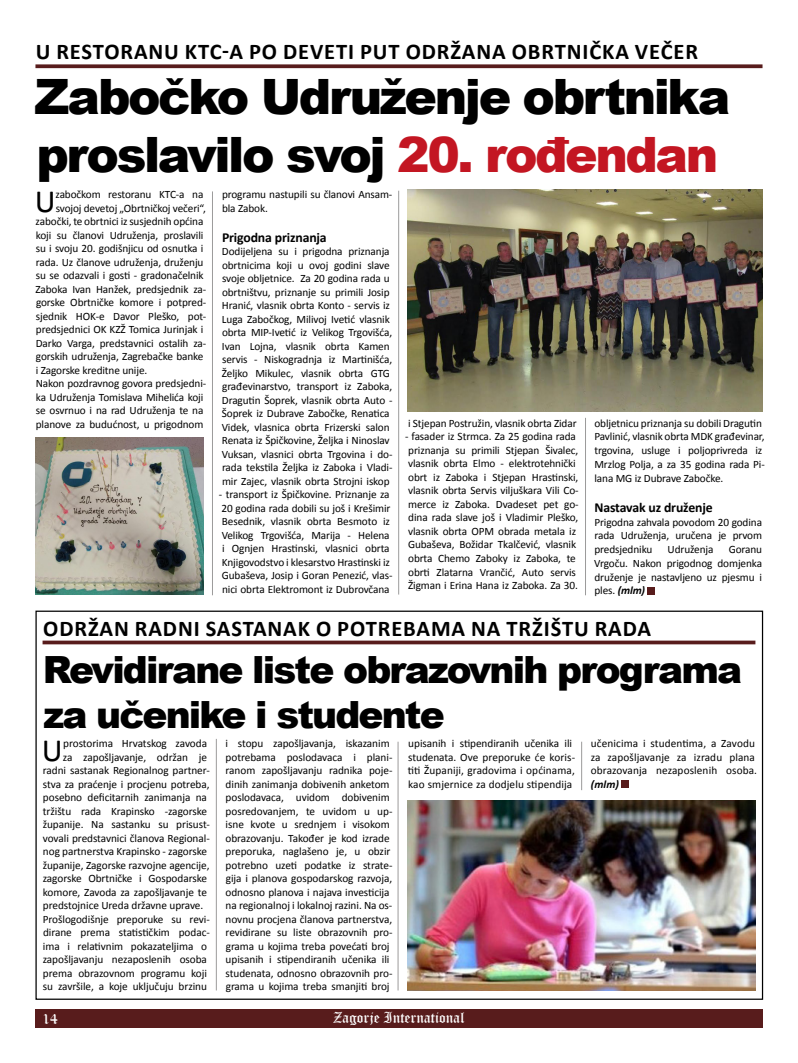
<style>
.page{position:relative;width:798px;height:1063px;background:#fff}
.page>*{position:absolute;margin:0;border:0;box-sizing:border-box;transform-origin:0 0}
.t1{font:900 48.75px/58.5px "Arial";letter-spacing:-.05em;color:#000}
.t2{font:900 37.5px/45px "Arial";letter-spacing:-.05em;color:#000}
.t3{font:32.5px "Calibri";color:#000}
.t4{font:700 22.5px "Calibri";letter-spacing:.04em;color:#000}
.t5{font:15px "Old English Text";color:#fff}
.t6{font:700 13.75px "Calibri";letter-spacing:-.01em;color:#000}
.t7{font:11.25px/13.5px "Calibri";letter-spacing:-.01em;color:#000}
.t8{font:11.25px/13.5px "Calibri";letter-spacing:.01em;color:#000}
.t9{font:italic 700 11.25px "Calibri";color:#000}
.s1{color:#c31622}
.s2{font-weight:700;font-style:italic}
</style>
<div class="page">
<div style="left:35px;top:1009px;width:727px;height:19px;background:#581c1c"></div>
<div style="left:621px;top:781px;width:7px;height:7px;background:#581c1c"></div>
<div style="left:647px;top:587px;width:7px;height:7px;background:#581c1c"></div>
<img style="left:407px;top:800px;width:348px;height:190px">
<hr style="left:43px;top:641px;width:712px;height:3px;background:#581c1c">
<svg style="left:35px;top:64px;width:727px;height:4px;background:#683232"></svg>
<img style="left:407px;top:190px;width:355px;height:221px">
<img style="left:35px;top:438px;width:169px;height:156px">
<hr style="left:212px;top:191px;width:1px;height:404px;background:#9c9b9b">
<hr style="left:398px;top:191px;width:1px;height:404px;background:#9c9b9b">
<hr style="left:585px;top:418px;width:1px;height:177px;background:#9c9b9b">
<hr style="left:216px;top:739px;width:1px;height:251px;background:#9c9b9b">
<hr style="left:397px;top:742px;width:1px;height:248px;background:#9c9b9b">
<hr style="left:581px;top:742px;width:1px;height:48px;background:#9c9b9b">
<h3 class="t4" style="left:36px;top:37px;width:35px">U RESTORANU</h3>
<h3 class="t4" style="left:185px;top:37px;width:111px">KTC-A PO DEVETI</h3>
<h3 class="t4" style="left:360px;top:37px;width:14px">PUT</h3>
<h3 class="t4" style="left:405px;top:37px;width:16px">ODRŽANA</h3>
<h3 class="t4" style="left:511px;top:37px;width:30px">OBRTNIČKA</h3>
<h3 class="t4" style="left:634px;top:37px;width:14px">VEČER</h3>
<h1 class="t1" style="left:35px;top:66px;width:696px">Zabočko Udruženje obrtnika proslavilo svoj <span class="s1">20. rođendan</span></h1>
<h3 class="t3" style="left:35px;top:180px;width:22px">U</h3>
<p class="t7" style="left:55px;top:188px;width:149px">zabočkom restoranu KTC-a na</p>
<p class="t7" style="left:56px;top:201px;width:152px">svojoj devetoj „Obrtničkoj večeri“,</p>
<p class="t7" style="left:36px;top:215px;width:169px">zabočki, te obrtnici iz susjednih općina</p>
<p class="t7" style="left:36px;top:228px;width:169px">koji su članovi Udruženja, proslavili</p>
<p class="t7" style="left:36px;top:242px;width:169px">su i svoju 20. godišnjicu od osnutka i</p>
<p class="t7" style="left:36px;top:255px;width:169px">rada. Uz članove udruženja, druženju</p>
<p class="t7" style="left:36px;top:269px;width:169px">su se odazvali i gosti - gradonačelnik</p>
<p class="t7" style="left:35px;top:282px;width:172px">Zaboka Ivan Hanžek, predsjednik za-</p>
<p class="t7" style="left:36px;top:296px;width:172px">gorske Obrtničke komore i potpred-</p>
<p class="t7" style="left:36px;top:309px;width:172px">sjednik HOK-e Davor Pleško, pot-</p>
<p class="t7" style="left:36px;top:323px;width:169px">predsjednici OK KZŽ Tomica Jurinjak i</p>
<p class="t7" style="left:36px;top:336px;width:172px">Darko Varga, predstavnici ostalih za-</p>
<p class="t7" style="left:36px;top:350px;width:169px">gorskih udruženja, Zagrebačke banke</p>
<p class="t7" style="left:36px;top:363px;width:113px">i Zagorske kreditne unije.</p>
<p class="t7" style="left:36px;top:377px;width:172px">Nakon pozdravnog govora predsjedni-</p>
<p class="t7" style="left:36px;top:390px;width:169px">ka Udruženja Tomislava Mihelića koji</p>
<p class="t7" style="left:36px;top:404px;width:169px">se osvrnuo i na rad Udruženja te na</p>
<p class="t7" style="left:36px;top:417px;width:169px">planove za budućnost, u prigodnom</p>
<p class="t7" style="left:222px;top:188px;width:172px">programu nastupili su članovi Ansam&shy;bla Zabok.</p>
<p class="t6" style="left:222px;top:228px;width:106px">PRIGODNA PRIZNANJA</p>
<p class="t7" style="left:222px;top:245px;width:172px">Dodijeljena su i prigodna priznanja obrtnicima koji u ovoj godini slave svoje obljetnice. Za 20 godina rada u obrtništvu, priznanje su primili Josip Hranić, vlasnik obrta Konto - servis iz Luga Zabočkog, Milivoj Ivetić vlasnik obrta MIP-Ivetić iz Velikog Trgovišća, Ivan Lojna, vlasnik obrta Kamen servis - Niskogradnja iz Martinišća, Željko Mikulec, vlasnik obrta GTG građevinarstvo, transport iz Zaboka, Dragutin Šoprek, vlasnik obrta Auto - Šoprek iz Dubrave Zabočke, Renatica Videk, vlasnica obrta Frizerski salon Renata iz Špičkovine, Željka i Ninoslav Vuksan, vlasnici obrta Trgovina i do&shy;rada tekstila Željka iz Zaboka i Vladi&shy;mir Zajec, vlasnik obrta Strojni iskop</p>
<p class="t7" style="left:219px;top:488px;width:175px">- transport iz Špičkovine. Priznanje za 20 godina rada dobili su još i Krešimir Besednik, vlasnik obrta Besmoto iz Velikog Trgovišća, Marija - Helena<br>i Ognjen Hrastinski, vlasnici obrta Knjigovodstvo i klesarstvo Hrastinski iz Gubaševa, Josip i Goran Penezić, vlas&shy;nici obrta Elektromont iz Dubrovčana</p>
<p class="t7" style="left:408px;top:416px;width:170px">i Stjepan Postružin, vlasnik obrta Zidar</p>
<p class="t7" style="left:405px;top:430px;width:175px">- fasader iz Strmca. Za 25 godina rada priznanja su primili Stjepan Šivalec, vlasnik obrta Elmo - elektrotehnički obrt iz Zaboka i Stjepan Hrastinski, vlasnik obrta Servis viljuškara Vili Co&shy;merce iz Zaboka. Dvadeset pet go&shy;dina rada slave još i Vladimir Pleško, vlasnik obrta OPM obrada metala iz Gubaševa, Božidar Tkalčević, vlasnik obrta Chemo Zaboky iz Zaboka, te obrti Zlatarna Vrančić, Auto servis Žigman i Erina Hana iz Zaboka. Za 30.</p>
<p class="t7" style="left:594px;top:416px;width:172px">obljetnicu priznanja su dobili Dragutin Pavlinić, vlasnik obrta MDK građevinar, trgovina, usluge i poljoprivreda iz Mrzlog Polja, a za 35 godina rada Pi&shy;lana MG iz Dubrave Zabočke.</p>
<p class="t6" style="left:594px;top:498px;width:120px">NASTAVAK UZ DRUŽENJE</p>
<p class="t7" style="left:594px;top:515px;width:169px;text-align:justify">Prigodna zahvala povodom 20 godina rada Udruženja, uručena je prvom predsjedniku</p>
<p class="t7" style="left:667px;top:543px;width:47px">Udruženja</p>
<p class="t7" style="left:594px;top:542px;width:169px;text-align:justify;text-indent:134px">Goranu Vrgoču. Nakon prigodnog domjenka druženje je nastavljeno uz pjesmu i ples. <span class="s2">(mlm)</span></p>
<h3 class="t4" style="left:43px;top:614px;width:31px">ODRŽAN</h3>
<h3 class="t4" style="left:135px;top:614px;width:14px">RADNI</h3>
<h3 class="t4" style="left:206px;top:614px;width:14px">SASTANAK</h3>
<h3 class="t4" style="left:316px;top:614px;width:36px">O POTREBA</h3>
<h3 class="t4" style="left:431px;top:614px;width:87px">MANA TRŽI</h3>
<h3 class="t4" style="left:550px;top:614px;width:59px">ŠTU RADA</h3>
<h2 class="t2" style="left:43px;top:646px;width:700px">Revidirane liste obrazovnih programa za učenike i studente</h2>
<h3 class="t3" style="left:42px;top:729px;width:22px">U</h3>
<p class="t7" style="left:63px;top:737px;width:145px">prostorima Hrvatskog zavoda</p>
<p class="t7" style="left:225px;top:737px;width:168px">i stopu zapošljavanja, iskazanim potrebama poslodavaca i plani&shy;ranom zapošljavanju radnika poje&shy;dinih zanimanja dobivenih anketom poslodavaca, uvidom dobivenim posredovanjem, te uvidom u up&shy;isne kvote u srednjem i visokom obrazovanju. Također je kod izrade preporuka, naglašeno je, u obzir potrebno uzeti podatke iz strate&shy;gija i planova gospodarskog razvoja, odnosno planova i najava investicija na regionalnoj i lokalnoj razini. Na os&shy;novnu procjena članova partnerstva, revidirane su liste obrazovnih pro&shy;grama u kojima treba povećati broj upisanih i stipendiranih učenika ili studenata, odnosno obrazovnih pro&shy;grama u kojima treba smanjiti broj</p>
<p class="t8" style="left:408px;top:737px;width:169px">upisanih i stipendiranih učenika ili studenata. Ove preporuke će koris&shy;titi Županiji, gradovima i općinama, kao smjernice za dodjelu stipendija</p>
<p class="t8" style="left:590px;top:737px;width:168px">učenicima i studentima, a Zavodu za zapošljavanje za izradu plana obrazovanja nezaposlenih osoba.</p>
<p class="t7" style="left:63px;top:750px;width:145px">za zapošljavanje, održan je</p>
<p class="t7" style="left:43px;top:764px;width:168px">radni sastanak Regionalnog partner-</p>
<p class="t7" style="left:43px;top:777px;width:168px">stva za praćenje i procjenu potreba,</p>
<p class="t7" style="left:43px;top:791px;width:165px">posebno deficitarnih zanimanja na</p>
<p class="t7" style="left:43px;top:804px;width:165px">tržištu rada Krapinsko -zagorske</p>
<p class="t7" style="left:43px;top:818px;width:168px">županije. Na sastanku su prisust-</p>
<p class="t7" style="left:43px;top:831px;width:168px">vovali predstavnici članova Regional-</p>
<p class="t7" style="left:43px;top:845px;width:165px">nog partnerstva Krapinsko - zagorske</p>
<p class="t7" style="left:43px;top:858px;width:168px">županije, Zagorske razvojne agencije,</p>
<p class="t7" style="left:43px;top:872px;width:166px">zagorske Obrtničke i Gospodarske</p>
<p class="t7" style="left:43px;top:885px;width:165px">komore, Zavoda za zapošljavanje te</p>
<p class="t7" style="left:43px;top:899px;width:162px">predstojnice Ureda državne uprave.</p>
<p class="t7" style="left:43px;top:912px;width:168px">Prošlogodišnje preporuke su revi-</p>
<p class="t7" style="left:43px;top:926px;width:168px">dirane prema statističkim podac-</p>
<p class="t7" style="left:43px;top:939px;width:165px">ima i relativnim pokazateljima o</p>
<p class="t7" style="left:43px;top:953px;width:166px">zapošljavanju nezaposlenih osoba</p>
<p class="t7" style="left:43px;top:966px;width:165px">prema obrazovnom programu koji</p>
<p class="t7" style="left:43px;top:980px;width:165px">su završile, a koje uključuju brzinu</p>
<p class="t9" style="left:590px;top:777px;width:30px">(mlm)</p>
<h3 class="t5" style="left:43px;top:1009px;width:17px">14</h3>
<h3 class="t5" style="left:333px;top:1008px;width:133px">Zagorje International</h3>
</div>
